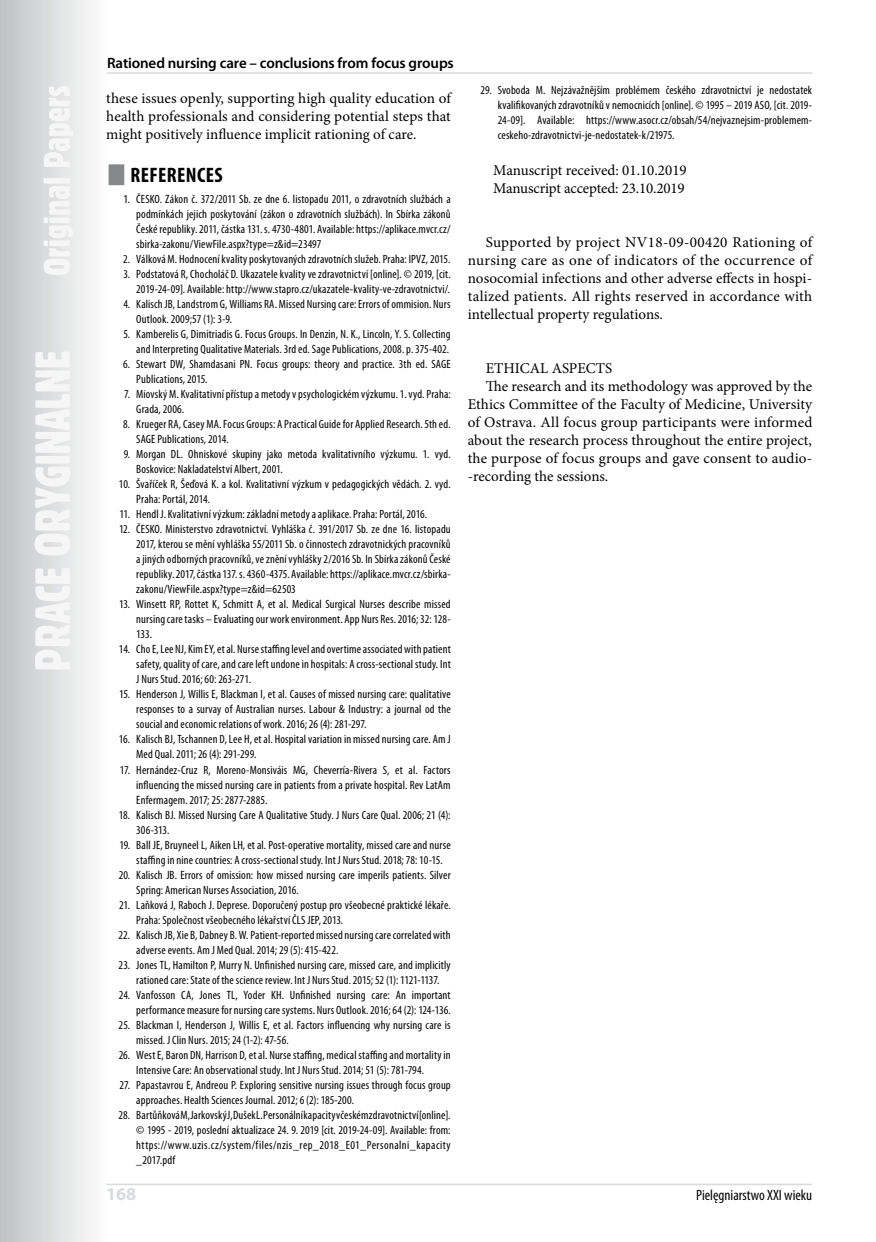
<style>
.page{position:relative;width:876px;height:1242px;background:#fff}
.page>*{position:absolute;margin:0;border:0;box-sizing:border-box;transform-origin:0 0}
.t1{font:700 condensed 21px "Myriad Pro";letter-spacing:.02em;color:#000}
.t2{font:700 18px "Myriad Pro";color:#d9dadb}
.t3{font:15px/18px "Minion Pro";color:#000;text-align:justify}
.t4{font:600 15px "Myriad Pro";letter-spacing:-.01em;color:#000}
.t5{font:condensed 15px "Myriad Pro";color:#000}
.t6{font:condensed 12px/15px "Myriad Pro";letter-spacing:.01em;color:#000}
</style>
<div class="page">
<svg style="left:0;top:0;width:90px;height:1242px;background:#d8d9da"></svg>
<svg style="left:35px;top:86px;width:38px;height:583px"></svg>
<hr style="left:106px;top:1183px;width:706px;height:2px;background:#d9dadb">
<hr style="left:107px;top:72px;width:705px;height:2px;background:#d9dadb">
<p class="t4" style="left:107px;top:53px;width:348px">Rationed nursing care – conclusions from focus groups</p>
<p class="t3" style="left:106px;top:89px;width:346px">these issues openly, supporting high quality education of health professionals and considering potential steps that might positively influence implicit rationing of care.</p>
<h1 class="t1" style="left:131px;top:162px;width:94px">REFERENCES</h1>
<p class="t6" style="left:136px;top:192px;width:316px;text-align:justify;text-indent:-13px">1. ČESKO. Zákon č. 372/2011 Sb. ze dne 6. listopadu 2011, o zdravotních službách a podmínkách jejich poskytování (zákon o zdravotních službách). In Sbírka zákonů České republiky. 2011, částka 131. s. 4730-4801. Available: https://aplikace.mvcr.cz/ sbirka-zakonu/ViewFile.aspx?type=z&amp;id=23497</p>
<p class="t6" style="left:123px;top:252px;width:329px">2. Válková M. Hodnocení kvality poskytovaných zdravotních služeb. Praha: IPVZ, 2015.</p>
<p class="t6" style="left:123px;top:267px;width:329px;text-align:right">3. Podstatová R, Chocholáč D. Ukazatele kvality ve zdravotnictví [online]. © 2019, [cit.<br>2019-24-09]. Available: http://www.stapro.cz/ukazatele-kvality-ve-zdravotnictvi/.</p>
<p class="t6" style="left:136px;top:297px;width:316px;text-indent:-13px">4. Kalisch JB, Landstrom G, Williams RA. Missed Nursing care: Errors of ommision. Nurs<br>Outlook. 2009;57 (1): 3-9.</p>
<p class="t6" style="left:123px;top:327px;width:329px;text-align:right">5. Kamberelis G, Dimitriadis G. Focus Groups. In Denzin, N. K., Lincoln, Y. S. Collecting and Interpreting Qualitative Materials. 3rd ed. Sage Publications, 2008. p. 375-402.</p>
<p class="t6" style="left:136px;top:357px;width:316px;text-indent:-13px">6. Stewart DW, Shamdasani PN. Focus groups: theory and practice. 3th ed. SAGE<br>Publications, 2015.</p>
<p class="t6" style="left:136px;top:387px;width:316px;text-indent:-12px">7. Miovský M. Kvalitativní přístup a metody v psychologickém výzkumu. 1. vyd. Praha:<br>Grada, 2006.</p>
<p class="t6" style="left:136px;top:417px;width:316px;text-indent:-13px">8. Krueger RA, Casey MA. Focus Groups: A Practical Guide for Applied Research. 5th ed.<br>SAGE Publications, 2014.</p>
<p class="t6" style="left:136px;top:447px;width:316px;text-indent:-13px">9. Morgan DL. Ohniskové skupiny jako metoda kvalitativního výzkumu. 1. vyd.<br>Boskovice: Nakladatelství Albert, 2001.</p>
<p class="t6" style="left:136px;top:477px;width:316px;text-indent:-17px">10. Švaříček R, Šeďová K. a kol. Kvalitativní výzkum v pedagogických vědách. 2. vyd.<br>Praha: Portál, 2014.</p>
<p class="t6" style="left:119px;top:507px;width:309px">11. Hendl J. Kvalitativní výzkum: základní metody a aplikace. Praha: Portál, 2016.</p>
<p class="t6" style="left:136px;top:522px;width:316px;text-align:justify;text-indent:-17px">12. ČESKO. Ministerstvo zdravotnictví. Vyhláška č. 391/2017 Sb. ze dne 16. listopadu 2017, kterou se mění vyhláška 55/2011 Sb. o činnostech zdravotnických pracovníků a jiných odborných pracovníků, ve znění vyhlášky 2/2016 Sb. In Sbírka zákonů České republiky. 2017, částka 137. s. 4360-4375. Available: https://aplikace.mvcr.cz/sbirka&shy;zakonu/ViewFile.aspx?type=z&amp;id=62503</p>
<p class="t6" style="left:136px;top:597px;width:316px;text-align:justify;text-indent:-17px">13. Winsett RP, Rottet K, Schmitt A, et al. Medical Surgical Nurses describe missed nursing care tasks – Evaluating our work environment. App Nurs Res. 2016; 32: 128- 133.</p>
<p class="t6" style="left:136px;top:642px;width:316px;text-align:justify;text-indent:-17px">14. Cho E, Lee NJ, Kim EY, et al. Nurse staffing level and overtime associated with patient safety, quality of care, and care left undone in hospitals: A cross-sectional study. Int J Nurs Stud. 2016; 60: 263-271.</p>
<p class="t6" style="left:136px;top:687px;width:316px;text-align:justify;text-indent:-17px">15. Henderson J, Willis E, Blackman I, et al. Causes of missed nursing care: qualitative responses to a survay of Australian nurses. Labour &amp; Industry: a journal od the soucial and economic relations of work. 2016; 26 (4): 281-297.</p>
<p class="t6" style="left:136px;top:732px;width:316px;text-indent:-17px">16. Kalisch BJ, Tschannen D, Lee H, et al. Hospital variation in missed nursing care. Am J<br>Med Qual. 2011; 26 (4): 291-299.</p>
<p class="t6" style="left:136px;top:762px;width:316px;text-align:justify;text-indent:-16px">17. Hernández-Cruz R, Moreno-Monsiváis MG, Cheverría-Rivera S, et al. Factors influencing the missed nursing care in patients from a private hospital. Rev LatAm Enfermagem. 2017; 25: 2877-2885.</p>
<p class="t6" style="left:136px;top:807px;width:316px;text-indent:-17px">18. Kalisch BJ. Missed Nursing Care A Qualitative Study. J Nurs Care Qual. 2006; 21 (4):<br>306-313.</p>
<p class="t6" style="left:136px;top:837px;width:316px;text-indent:-17px">19. Ball JE, Bruyneel L, Aiken LH, et al. Post-operative mortality, missed care and nurse staffing in nine countries: A cross-sectional study. Int J Nurs Stud. 2018; 78: 10-15.</p>
<p class="t6" style="left:136px;top:867px;width:316px;text-indent:-18px">20. Kalisch JB. Errors of omission: how missed nursing care imperils patients. Silver<br>Spring: American Nurses Association, 2016.</p>
<p class="t6" style="left:136px;top:897px;width:316px;text-indent:-17px">21. Laňková J, Raboch J. Deprese. Doporučený postup pro všeobecné praktické lékaře.<br>Praha: Společnost všeobecného lékařství ČLS JEP, 2013.</p>
<p class="t6" style="left:136px;top:927px;width:316px;text-indent:-18px">22. Kalisch JB, Xie B, Dabney B. W. Patient-reported missed nursing care correlated with adverse events. Am J Med Qual. 2014; 29 (5): 415-422.</p>
<p class="t6" style="left:119px;top:957px;width:334px;text-align:center">23. Jones TL, Hamilton P, Murry N. Unfinished nursing care, missed care, and implicitly rationed care: State of the science review. Int J Nurs Stud. 2015; 52 (1): 1121-1137.</p>
<p class="t6" style="left:119px;top:987px;width:333px;text-align:right">24. Vanfosson CA, Jones TL, Yoder KH. Unfinished nursing care: An important performance measure for nursing care systems. Nurs Outlook. 2016; 64 (2): 124-136.</p>
<p class="t6" style="left:136px;top:1017px;width:316px;text-indent:-18px">25. Blackman I, Henderson J, Willis E, et al. Factors influencing why nursing care is missed. J Clin Nurs. 2015; 24 (1-2): 47-56.</p>
<p class="t6" style="left:136px;top:1047px;width:316px;text-indent:-18px">26. West E, Baron DN, Harrison D, et al. Nurse staffing, medical staffing and mortality in<br>Intensive Care: An observational study. Int J Nurs Stud. 2014; 51 (5): 781-794.</p>
<p class="t6" style="left:136px;top:1077px;width:316px;text-indent:-17px">27. Papastavrou E, Andreou P. Exploring sensitive nursing issues through focus group approaches. Health Sciences Journal. 2012; 6 (2): 185-200.</p>
<p class="t6" style="left:136px;top:1107px;width:316px;text-align:justify;text-indent:-18px">28. Bartůňková M, Jarkovský J, Dušek L. Personální kapacity v českém zdravotnictví [online]. © 1995 - 2019, poslední aktualizace 24. 9. 2019 [cit. 2019-24-09]. Available: from: https://www.uzis.cz/system/files/nzis_rep_2018_E01_Personalni_kapacity _2017.pdf</p>
<p class="t6" style="left:498px;top:82px;width:316px;text-align:justify;text-indent:-17px">29. Svoboda M. Nejzávažnějším problémem českého zdravotnictví je nedostatek kvalifikovaných zdravotníků v nemocnicích [online]. © 1995 – 2019 ASO, [cit. 2019- 24-09]. Available: https://www.asocr.cz/obsah/54/nejvaznejsim-problemem&shy;ceskeho-zdravotnictvi-je-nedostatek-k/21975.</p>
<p class="t3" style="left:493px;top:161px;width:195px">Manuscript received: 01.10.2019<br>Manuscript accepted: 23.10.2019</p>
<p class="t3" style="left:468px;top:233px;width:346px;text-indent:18px">Supported by project NV18-09-00420 Rationing of nursing care as one of indicators of the occurrence of nosocomial infections and other adverse effects in hospi&shy;talized patients. All rights reserved in accordance with intellectual property regulations.</p>
<p class="t3" style="left:486px;top:359px;width:128px">ETHICAL ASPECTS</p>
<p class="t3" style="left:486px;top:377px;width:328px">The research and its methodology was approved by the</p>
<p class="t3" style="left:468px;top:395px;width:346px">Ethics Committee of the Faculty of Medicine, University</p>
<p class="t3" style="left:468px;top:413px;width:346px">of Ostrava. All focus group participants were informed</p>
<p class="t3" style="left:468px;top:431px;width:346px">about the research process throughout the entire project,</p>
<p class="t3" style="left:468px;top:449px;width:346px">the purpose of focus groups and gave consent to audio-</p>
<p class="t3" style="left:468px;top:467px;width:142px">-recording the sessions.</p>
<h2 class="t2" style="left:106px;top:1182px;width:31px">168</h2>
<p class="t5" style="left:696px;top:1186px;width:118px">Pielęgniarstwo XXI wieku</p>
</div>
